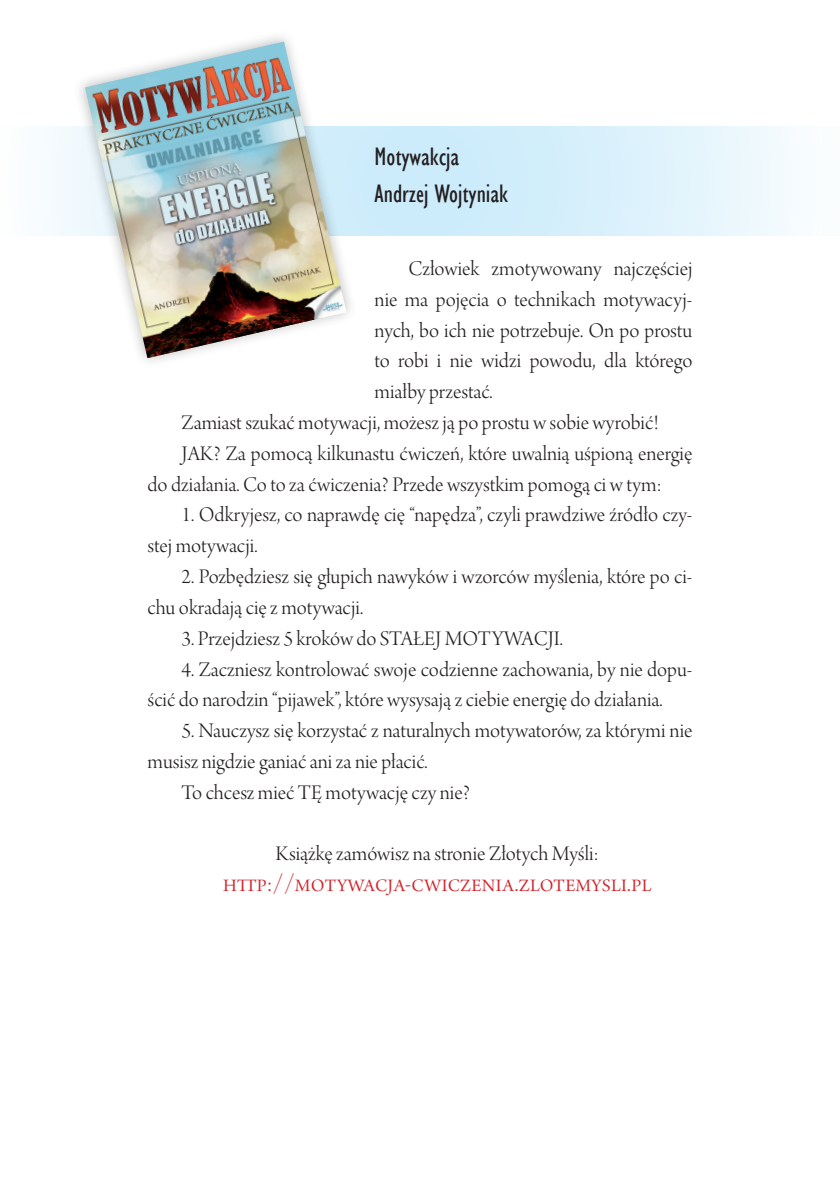
<style>
.page{position:relative;width:840px;height:1191px;background:#fff}
.page>*{position:absolute;margin:0;border:0;box-sizing:border-box;transform-origin:0 0}
.t1{font:26px "Arno Pro Light Display";color:#d1232a}
.t2{font:condensed 26px/36.8px "Gill Sans";color:#231f20}
.t3{font:22px/30.8px "Arno Pro Light Display";color:#231f20}
</style>
<div class="page">
<svg style="left:50px;top:127px;width:741px;height:109px;background:#dbf1fb"></svg>
<svg style="left:67px;top:37px;width:338px;height:325px"></svg>
<img style="left:85px;top:42px;width:261px;height:316px">
<div style="left:822px;top:127px;width:17px;height:109px;background:#fafdfd"></div>
<p class="t2" style="left:374px;top:138px;width:135px">Motywakcja<br>Andrzej Wojtyniak</p>
<p class="t3" style="left:408px;top:254px;width:285px">Człowiek zmotywowany najczęściej</p>
<p class="t3" style="left:374px;top:285px;width:319px">nie ma pojęcia o technikach motywacyj-</p>
<p class="t3" style="left:374px;top:316px;width:319px">nych, bo ich nie potrzebuje. On po prostu</p>
<p class="t3" style="left:374px;top:347px;width:319px">to robi i nie widzi powodu, dla którego</p>
<p class="t3" style="left:374px;top:378px;width:119px">miałby przestać.</p>
<p class="t3" style="left:181px;top:408px;width:478px">Zamiast szukać motywacji, możesz ją po prostu w sobie wyrobić!</p>
<p class="t3" style="left:181px;top:439px;width:512px">JAK? Za pomocą kilkunastu ćwiczeń, które uwalnią uśpioną energię</p>
<p class="t3" style="left:147px;top:470px;width:515px">do działania. Co to za ćwiczenia? Przede wszystkim pomogą ci w tym:</p>
<p class="t3" style="left:147px;top:501px;width:546px;text-indent:34px">1. Odkryjesz, co naprawdę cię “napędza”, czyli prawdziwe źródło czy&shy;stej motywacji.</p>
<p class="t3" style="left:147px;top:562px;width:546px;text-indent:34px">2. Pozbędziesz się głupich nawyków i wzorców myślenia, które po ci&shy;chu okradają cię z motywacji.</p>
<p class="t3" style="left:181px;top:624px;width:383px">3. Przejdziesz 5 kroków do STAŁEJ MOTYWACJI.</p>
<p class="t3" style="left:147px;top:655px;width:546px;text-indent:34px">4. Zaczniesz kontrolować swoje codzienne zachowania, by nie dopu&shy;ścić do narodzin “pijawek”, które wysysają z ciebie energię do działania.</p>
<p class="t3" style="left:181px;top:716px;width:512px">5. Nauczysz się korzystać z naturalnych motywatorów, za którymi nie</p>
<p class="t3" style="left:147px;top:747px;width:281px">musisz nigdzie ganiać ani za nie płacić.</p>
<p class="t3" style="left:181px;top:778px;width:290px">To chcesz mieć TĘ motywację czy nie?</p>
<p class="t3" style="left:275px;top:840px;width:324px">Książkę zamówisz na stronie Złotych Myśli:</p>
<p class="t1" style="left:222px;top:869px;width:430px">http://motywacja-cwiczenia.zlotemysli.pl</p>
</div>
